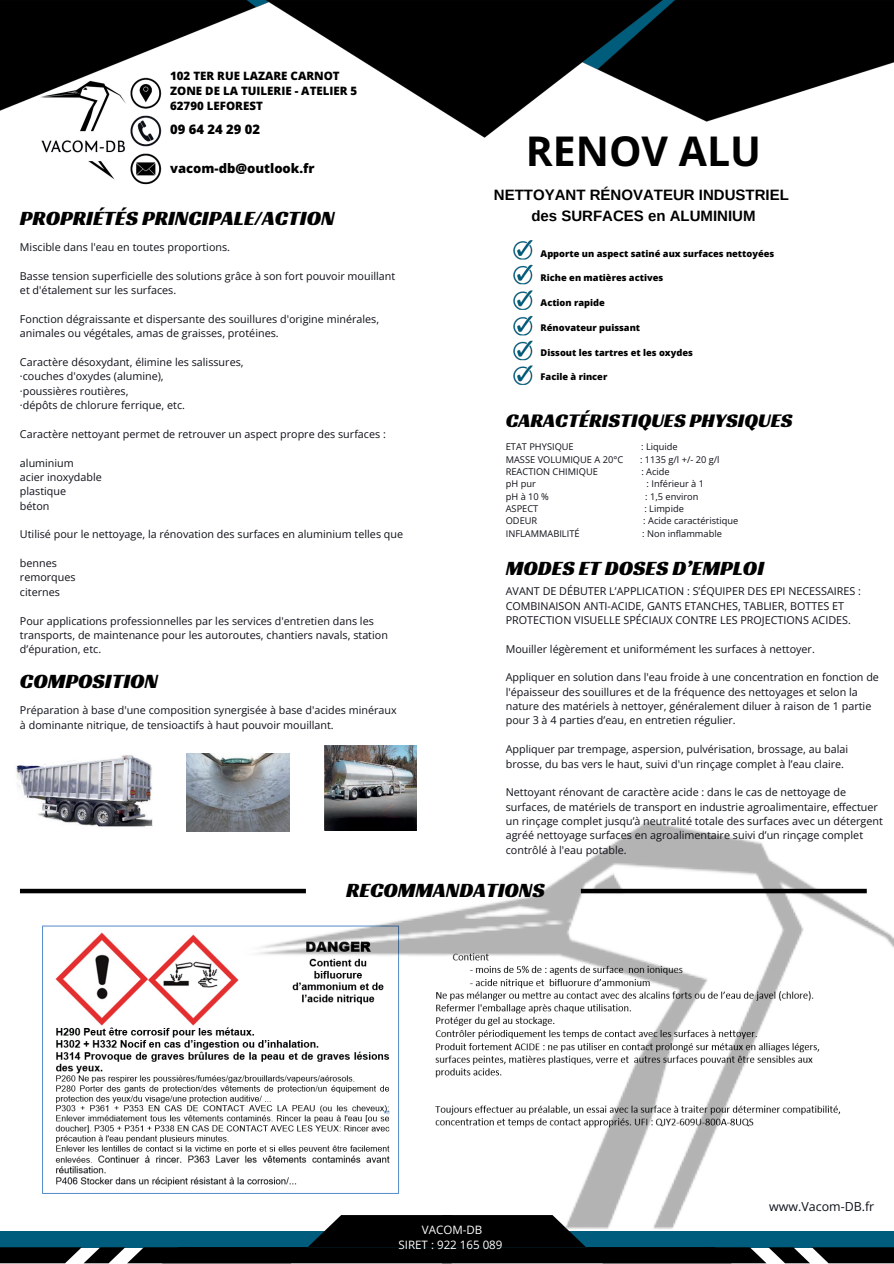
<style>
.page{position:relative;width:894px;height:1264px;background:#fff}
.page>*{position:absolute;margin:0;border:0;box-sizing:border-box;transform-origin:0 0}
.t1{font:700 40.95px "Open Sans";color:#000}
.t2{font:21px "Racing Sans One";color:#000}
.t3{font:19.95px "Racing Sans One";color:#000}
.t4{font:700 15px/21.3px "Arimo";color:#000;text-align:center}
.t5{font:800 13.05px "Open Sans";color:#000}
.t6{font:12.45px "Open Sans";color:#0d1018}
.t7{font:800 11.55px/14.7px "Open Sans";color:#000}
.t8{font:11.55px/15.8px "Open Sans";color:#fff;text-align:center}
.t9{font:10.8px/14.4px "Open Sans";color:#0d1018}
.t10{font:9.3px "Open Sans";color:#0d1018}
.t11{font:800 9.3px "Open Sans";color:#000}
</style>
<div class="page">
<svg style="left:0;top:1231px;width:893px;height:32px;background:#0a2934"></svg>
<img style="left:42px;top:925px;width:194px;height:269px">
<img style="left:236px;top:820px;width:657px;height:415px">
<img style="left:513px;top:240px;width:20px;height:145px">
<img style="left:0;top:0;width:893px;height:185px">
<div style="left:20px;top:888px;width:286px;height:5px;background:#000"></div>
<div style="left:580px;top:888px;width:286px;height:5px;background:#000"></div>
<img style="left:16px;top:755px;width:136px;height:72px">
<img style="left:186px;top:753px;width:104px;height:78px">
<img style="left:324px;top:745px;width:93px;height:85px">
<p class="t7" style="left:170px;top:68px;width:188px">102 TER RUE LAZARE CARNOT<br>ZONE DE LA TUILERIE - ATELIER 5<br>62790 LEFOREST</p>
<p class="t5" style="left:170px;top:119px;width:91px">09 64 24 29 02</p>
<p class="t5" style="left:170px;top:158px;width:146px">vacom-db@outlook.fr</p>
<h2 class="t2" style="left:20px;top:205px;width:316px">PROPRIÉTÉS PRINCIPALE/ACTION</h2>
<p class="t9" style="left:20px;top:240px;width:211px">Miscible dans l'eau en toutes proportions.</p>
<p class="t9" style="left:20px;top:268px;width:377px">Basse tension superficielle des solutions grâce à son fort pouvoir mouillant et d'étalement sur les surfaces.</p>
<p class="t9" style="left:20px;top:311px;width:360px">Fonction dégraissante et dispersante des souillures d'origine minérales, animales ou végétales, amas de graisses, protéines.</p>
<p class="t9" style="left:20px;top:354px;width:225px">Caractère désoxydant, élimine les salissures, ·couches d'oxydes (alumine),<br>·poussières routières,<br>·dépôts de chlorure ferrique, etc.</p>
<p class="t9" style="left:20px;top:426px;width:367px">Caractère nettoyant permet de retrouver un aspect propre des surfaces :</p>
<p class="t9" style="left:20px;top:455px;width:83px">aluminium<br>acier inoxydable plastique<br>béton</p>
<p class="t9" style="left:20px;top:527px;width:384px">Utilisé pour le nettoyage, la rénovation des surfaces en aluminium telles que</p>
<p class="t9" style="left:20px;top:555px;width:57px">bennes remorques citernes</p>
<p class="t9" style="left:20px;top:613px;width:369px">Pour applications professionnelles par les services d'entretien dans les transports, de maintenance pour les autoroutes, chantiers navals, station d’épuration, etc.</p>
<h2 class="t2" style="left:20px;top:668px;width:140px">COMPOSITION</h2>
<p class="t9" style="left:20px;top:703px;width:378px">Préparation à base d'une composition synergisée à base d'acides minéraux à dominante nitrique, de tensioactifs à haut pouvoir mouillant.</p>
<h1 class="t1" style="left:525px;top:122px;width:237px">RENOV ALU</h1>
<h3 class="t4" style="left:493px;top:184px;width:296px">NETTOYANT RÉNOVATEUR INDUSTRIEL des SURFACES en ALUMINIUM</h3>
<p class="t11" style="left:540px;top:246px;width:235px">Apporte un aspect satiné aux surfaces nettoyées</p>
<p class="t11" style="left:540px;top:271px;width:124px">Riche en matières actives</p>
<p class="t11" style="left:540px;top:295px;width:66px">Action rapide</p>
<p class="t11" style="left:540px;top:320px;width:101px">Rénovateur puissant</p>
<p class="t11" style="left:540px;top:345px;width:154px">Dissout les tartres et les oxydes</p>
<p class="t11" style="left:540px;top:370px;width:68px">Facile à rincer</p>
<h3 class="t3" style="left:505px;top:408px;width:288px">CARACTÉRISTIQUES PHYSIQUES</h3>
<p class="t10" style="left:505px;top:440px;width:69px">ETAT PHYSIQUE</p>
<p class="t10" style="left:641px;top:440px;width:38px">: Liquide</p>
<p class="t10" style="left:505px;top:453px;width:119px">MASSE VOLUMIQUE A 20°C</p>
<p class="t10" style="left:640px;top:453px;width:81px">: 1135 g/l +/- 20 g/l</p>
<p class="t10" style="left:505px;top:465px;width:94px">REACTION CHIMIQUE</p>
<p class="t10" style="left:641px;top:465px;width:30px">: Acide</p>
<p class="t10" style="left:505px;top:477px;width:32px">pH pur</p>
<p class="t10" style="left:646px;top:477px;width:59px">: Inférieur à 1</p>
<p class="t10" style="left:505px;top:490px;width:45px">pH à 10 %</p>
<p class="t10" style="left:645px;top:490px;width:55px">: 1,5 environ</p>
<p class="t10" style="left:505px;top:502px;width:34px">ASPECT</p>
<p class="t10" style="left:644px;top:502px;width:41px">: Limpide</p>
<p class="t10" style="left:505px;top:514px;width:33px">ODEUR</p>
<p class="t10" style="left:643px;top:514px;width:96px">: Acide caractéristique</p>
<p class="t10" style="left:505px;top:527px;width:75px">INFLAMMABILITÉ</p>
<p class="t10" style="left:642px;top:527px;width:81px">: Non inflammable</p>
<h2 class="t2" style="left:505px;top:555px;width:260px">MODES ET DOSES D’EMPLOI</h2>
<p class="t9" style="left:505px;top:583px;width:357px">AVANT DE DÉBUTER L’APPLICATION : S’ÉQUIPER DES EPI NECESSAIRES :<br>COMBINAISON ANTI-ACIDE, GANTS ETANCHES, TABLIER, BOTTES ET<br>PROTECTION VISUELLE SPÉCIAUX CONTRE LES PROJECTIONS ACIDES.</p>
<p class="t9" style="left:505px;top:641px;width:310px">Mouiller légèrement et uniformément les surfaces à nettoyer.</p>
<p class="t9" style="left:505px;top:670px;width:374px">Appliquer en solution dans l'eau froide à une concentration en fonction de l'épaisseur des souillures et de la fréquence des nettoyages et selon la nature des matériels à nettoyer, généralement diluer à raison de 1 partie pour 3 à 4 parties d’eau, en entretien régulier.</p>
<p class="t9" style="left:505px;top:741px;width:344px">Appliquer par trempage, aspersion, pulvérisation, brossage, au balai brosse, du bas vers le haut, suivi d'un rinçage complet à l’eau claire.</p>
<p class="t9" style="left:505px;top:785px;width:378px">Nettoyant rénovant de caractère acide : dans le cas de nettoyage de surfaces, de matériels de transport en industrie agroalimentaire, effectuer un rinçage complet jusqu’à neutralité totale des surfaces avec un détergent agréé nettoyage surfaces en agroalimentaire suivi d’un rinçage complet contrôlé à l'eau potable.</p>
<h2 class="t2" style="left:346px;top:876px;width:200px">RECOMMANDATIONS</h2>
<p class="t8" style="left:398px;top:1221px;width:105px">VACOM-DB<br>SIRET : 922 165 089</p>
<p class="t6" style="left:769px;top:1198px;width:106px">www.Vacom-DB.fr</p>
</div>
